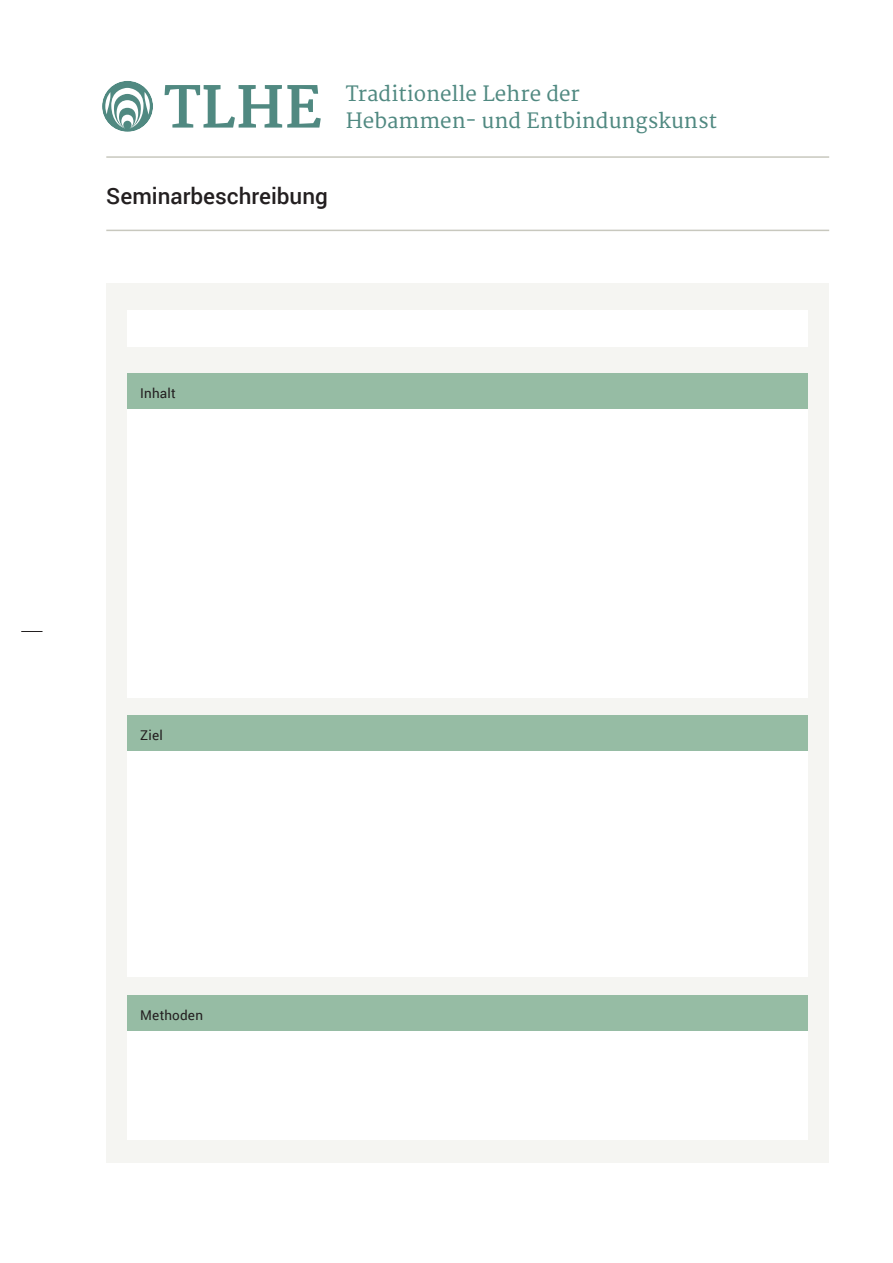
<style>
.page{position:relative;width:893px;height:1263px;background:#fff}
.page>*{position:absolute;margin:0;border:0;box-sizing:border-box;transform-origin:0 0}
.t1{font:500 22.5px "Roboto";color:#231f20}
.t2{font:20.55px/27px "Merriweather";color:#508981}
.t3{font:13.5px "Roboto";letter-spacing:.015em;color:#231f20}
</style>
<div class="page">
<svg style="left:102px;top:81px;width:51px;height:51px"></svg>
<svg style="left:165px;top:85px;width:156px;height:43px"></svg>
<svg style="left:21px;top:631px;width:22px;height:1px"></svg>
<hr style="left:106px;top:156px;width:723px;height:2px;background:#c8c8be">
<hr style="left:106px;top:230px;width:723px;height:1px;background:#c8c8be">
<div style="left:106px;top:283px;width:723px;height:880px;background:#f5f5f2"></div>
<div style="left:128px;top:373px;width:680px;height:36px;background:#96bca4"></div>
<div style="left:128px;top:715px;width:680px;height:36px;background:#96bca4"></div>
<div style="left:128px;top:995px;width:680px;height:36px;background:#96bca4"></div>
<div style="left:128px;top:409px;width:680px;height:288px;background:#fff"></div>
<div style="left:128px;top:751px;width:680px;height:225px;background:#fff"></div>
<div style="left:128px;top:1031px;width:680px;height:108px;background:#fff"></div>
<div style="left:128px;top:310px;width:680px;height:36px;background:#fff"></div>
<p class="t2" style="left:346px;top:81px;width:373px">Traditionelle Lehre der<br>Hebammen- und Entbindungskunst</p>
<p class="t1" style="left:106px;top:181px;width:223px">Seminarbeschreibung</p>
<p class="t3" style="left:140px;top:384px;width:37px">Inhalt</p>
<p class="t3" style="left:140px;top:726px;width:24px">Ziel</p>
<p class="t3" style="left:140px;top:1006px;width:64px">Methoden</p>
</div>
